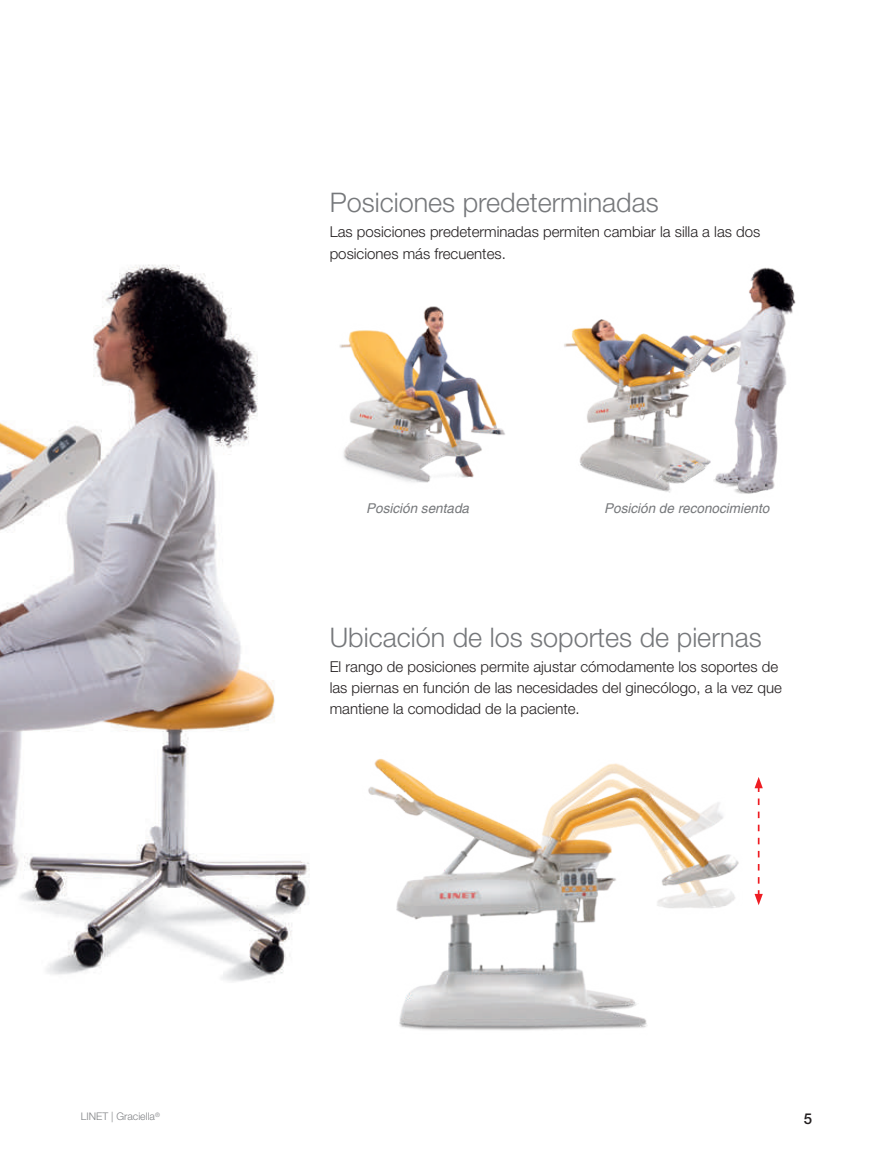
<style>
.page{position:relative;width:893px;height:1149px;background:#fff}
.page>*{position:absolute;margin:0;border:0;box-sizing:border-box;transform-origin:0 0}
.t1{font:300 27px "Helvetica Neue LT Pro";color:#76787b}
.t2{font:300 15px/21px "Helvetica Neue LT Pro";color:#231f20}
.t3{font:500 15px "Helvetica Neue LT Pro";color:#231f20}
.t4{font:italic 13.5px "Helvetica";color:#76787b}
.t5{font:300 10.5px "Helvetica Neue LT Pro";color:#808285}
.t6{font:300 6.15px "Helvetica Neue LT Pro";color:#808285}
</style>
<div class="page">
<img style="left:0;top:264px;width:310px;height:718px">
<img style="left:368px;top:759px;width:371px;height:271px">
<svg style="left:754px;top:777px;width:9px;height:127px"></svg>
<img style="left:339px;top:306px;width:166px;height:177px">
<img style="left:564px;top:267px;width:232px;height:227px">
<h1 class="t1" style="left:330px;top:186px;width:331px">Posiciones predeterminadas</h1>
<p class="t2" style="left:330px;top:221px;width:432px">Las posiciones predeterminadas permiten cambiar la silla a las dos posiciones más frecuentes.</p>
<p class="t4" style="left:366px;top:500px;width:104px">Posición sentada</p>
<p class="t4" style="left:604px;top:500px;width:167px">Posición de reconocimiento</p>
<h1 class="t1" style="left:330px;top:620px;width:434px">Ubicación de los soportes de piernas</h1>
<p class="t2" style="left:330px;top:655px;width:454px">El rango de posiciones permite ajustar cómodamente los soportes de las piernas en función de las necesidades del ginecólogo, a la vez que mantiene la comodidad de la paciente.</p>
<p class="t5" style="left:81px;top:1109px;width:76px">LINET | Graciella</p>
<p class="t3" style="left:804px;top:1108px;width:10px">5</p>
<p class="t6" style="left:155px;top:1110px;width:6px">®</p>
</div>
